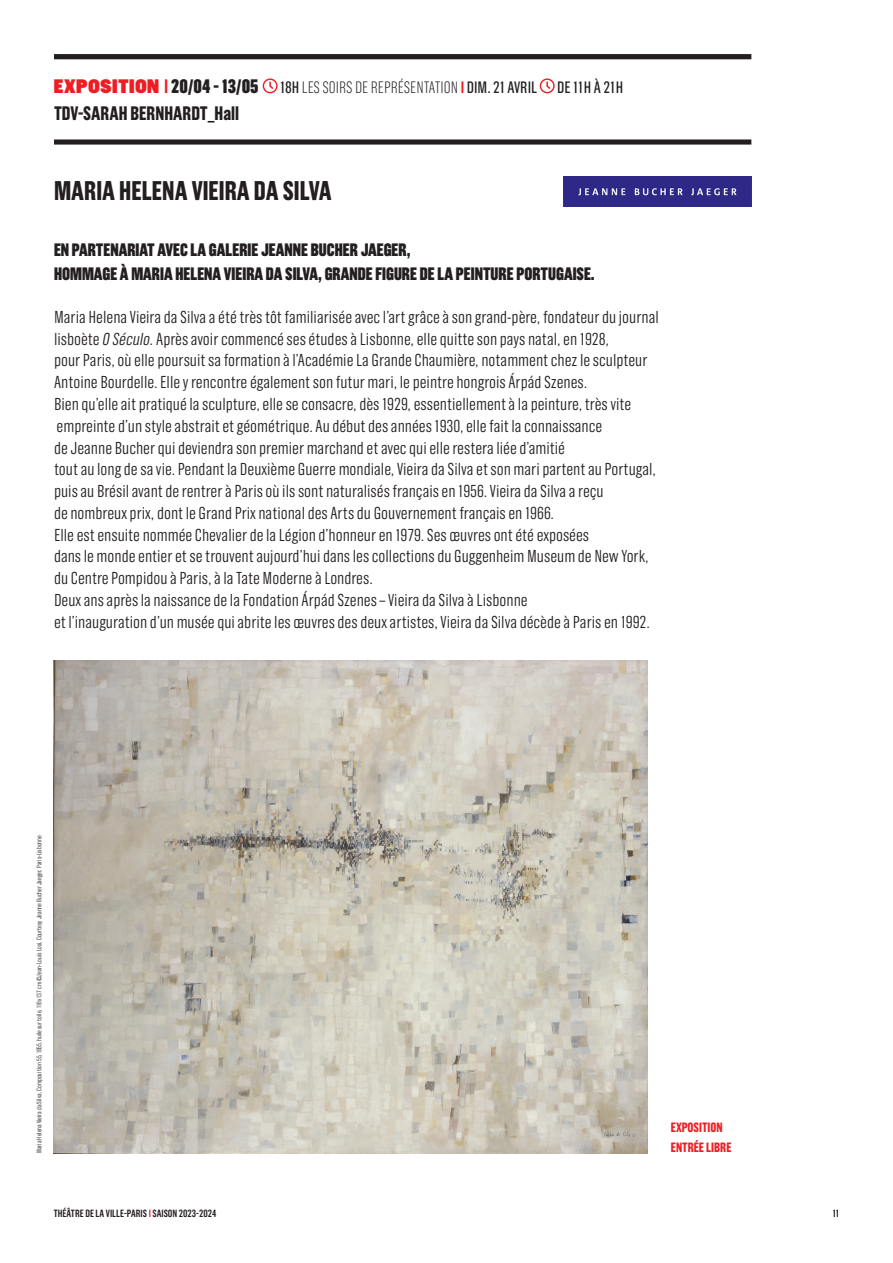
<style>
.page{position:relative;width:893px;height:1263px;background:#fff}
.page>*{position:absolute;margin:0;border:0;box-sizing:border-box;transform-origin:0 0}
.Folio{font:700 27px "Grotzec Cond";color:#231f20}
.Folio-2{font:700 19.5px "Grotzec Cond";color:#231f20}
.CHAPO{font:900 18px/24px "Grotzec Cond";color:#231f20}
.TEXTE{font:300 17.25px/21.8px "Grotzec Cond";color:#231f20}
.Folio-3{font:200 16.5px "Grotzec Cond";color:#231f20}
.Folio-4{font:700 13.5px "Grotzec Cond";color:#ee1d23}
.t1{font:600 10.5px "Grotzec Cond";color:#231f20}
.Folio-5{font:300 6.75px "Grotzec Cond";color:#231f20}
.s1{font-family:"Grotzec Poster";font-weight:900;font-size:19.5px;color:#ee1d23}
.s2{font-weight:600;font-size:19.5px;color:#ee1d23}
.s3{font-weight:900;font-size:19.5px}
.s4{font-weight:400}
.s5{font-weight:600;color:#ee1d23}
.s6{font-style:italic}
.s7{color:#ee1d23}
</style>
<div class="page">
<div style="left:54px;top:54px;width:697px;height:5px;background:#231f20"></div>
<div style="left:54px;top:139px;width:697px;height:6px;background:#231f20"></div>
<svg style="left:263px;top:78px;width:15px;height:15px"></svg>
<svg style="left:540px;top:78px;width:15px;height:15px"></svg>
<img style="left:54px;top:660px;width:593px;height:493px">
<img style="left:563px;top:176px;width:188px;height:31px">
<p class="Folio-3" style="left:54px;top:79px;width:571px"><span class="s1">EXPOSITION</span> <span class="s2">I</span> <span class="s3">20/04 - 13/05</span> <span class="s4">18H</span> LES SOIRS DE REPRÉSENTATION <span class="s5">I</span> <span class="s4">DIM. 21 AVRIL DE 11H À 21H</span></p>
<p class="Folio-2" style="left:54px;top:102px;width:187px">TDV-SARAH BERNHARDT_Hall</p>
<p class="Folio" style="left:54px;top:174px;width:279px">MARIA HELENA VIEIRA DA SILVA</p>
<p class="CHAPO" style="left:54px;top:237px;width:542px">EN PARTENARIAT AVEC LA GALERIE JEANNE BUCHER JAEGER,<br>HOMMAGE À MARIA HELENA VIEIRA DA SILVA, GRANDE FIGURE DE LA PEINTURE PORTUGAISE.</p>
<p class="TEXTE" style="left:54px;top:306px;width:606px">Maria Helena Vieira da Silva a été très tôt familiarisée avec l’art grâce à son grand-père, fondateur du journal lisboète <span class="s6">O Século.</span> Après avoir commencé ses études à Lisbonne, elle quitte son pays natal, en 1928,<br>pour Paris, où elle poursuit sa formation à l’Académie La Grande Chaumière, notamment chez le sculpteur Antoine Bourdelle. Elle y rencontre également son futur mari, le peintre hongrois Árpád Szenes.<br>Bien qu’elle ait pratiqué la sculpture, elle se consacre, dès 1929, essentiellement à la peinture, très vite empreinte d’un style abstrait et géométrique. Au début des années 1930, elle fait la connaissance<br>de Jeanne Bucher qui deviendra son premier marchand et avec qui elle restera liée d’amitié<br>tout au long de sa vie. Pendant la Deuxième Guerre mondiale, Vieira da Silva et son mari partent au Portugal, puis au Brésil avant de rentrer à Paris où ils sont naturalisés français en 1956. Vieira da Silva a reçu<br>de nombreux prix, dont le Grand Prix national des Arts du Gouvernement français en 1966.<br>Elle est ensuite nommée Chevalier de la Légion d’honneur en 1979. Ses œuvres ont été exposées<br>dans le monde entier et se trouvent aujourd’hui dans les collections du Guggenheim Museum de New York, du Centre Pompidou à Paris, à la Tate Moderne à Londres.<br>Deux ans après la naissance de la Fondation Árpád Szenes – Vieira da Silva à Lisbonne<br>et l’inauguration d’un musée qui abrite les œuvres des deux artistes, Vieira da Silva décède à Paris en 1992.</p>
<p class="Folio-5" style="left:35px;top:1153px;width:319px;rotate:-90deg">Maria Helena Vieira da Silva, Composi tion 55, 1955, huile sur toile, 116 x 137 cm ©Jean-Louis Losi, Courtesy Jeanne Bucher Jaeger, Paris-Lisbonne</p>
<p class="Folio-4" style="left:671px;top:1120px;width:53px">EXPOSITION</p>
<p class="Folio-4" style="left:671px;top:1139px;width:62px">ENTRÉE LIBRE</p>
<p class="t1" style="left:54px;top:1208px;width:164px">THÉÂTRE DE LA VILLE-PARIS <span class="s7">I</span> SAISON 2023-2024</p>
<p class="t1" style="left:833px;top:1208px;width:8px">11</p>
</div>
